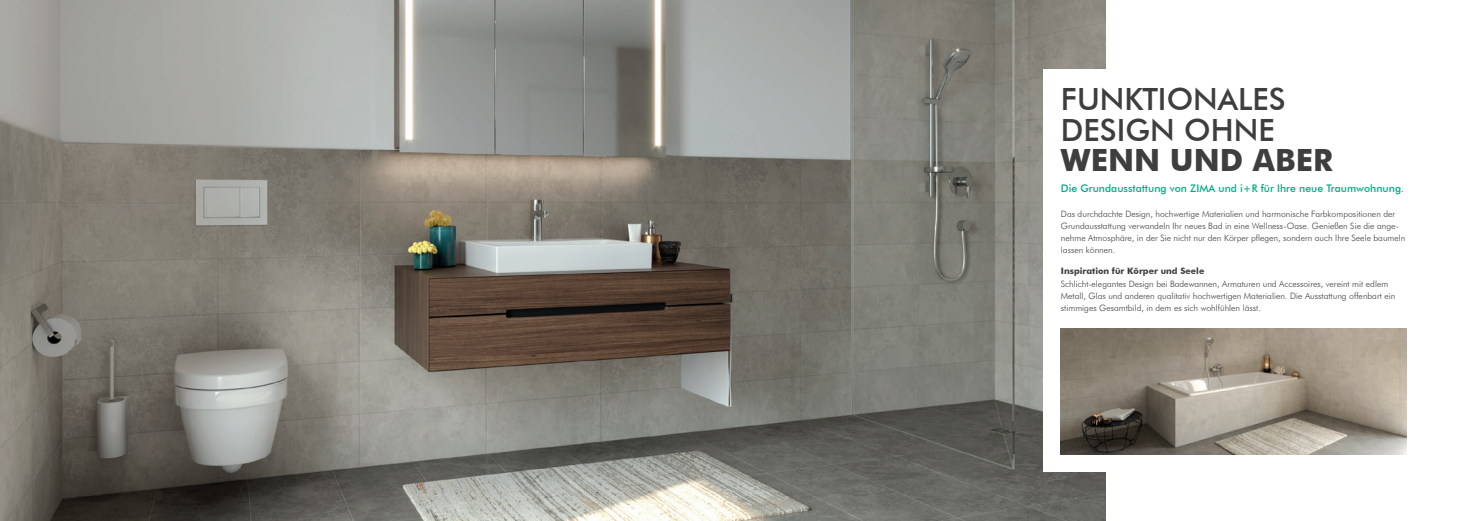
<style>
.page{position:relative;width:1474px;height:521px;background:#fff}
.page>*{position:absolute;margin:0;border:0;box-sizing:border-box;transform-origin:0 0}
.t1{font:500 30.62px/30.6px "Futura BT";color:#3e3e3f}
.t2{font:700 30.62px "Futura BT";color:#3e3e3f}
.t3{font:500 10.5px "Futura BT";color:#00ac85}
.t4{font:300 8.75px/12.2px "Futura BT";color:#3e3e3f}
.t5{font:700 8.75px "Futura BT";color:#3e3e3f}
</style>
<div class="page">
<img style="left:0;top:0;width:1105px;height:521px">
<div style="left:1043px;top:69px;width:381px;height:402px;background:#fff"></div>
<img style="left:1060px;top:329px;width:346px;height:125px">
<h1 class="t1" style="left:1060px;top:83px;width:226px">FUNKTIONALES<br>DESIGN OHNE</h1>
<h1 class="t2" style="left:1060px;top:142px;width:273px">WENN UND ABER</h1>
<p class="t3" style="left:1060px;top:182px;width:344px">Die Grundausstattung von ZIMA und i+R für Ihre neue Traumwohnung.</p>
<p class="t4" style="left:1060px;top:207px;width:346px">Das durchdachte Design, hochwertige Materialien und harmonische Farbkompositionen der Grundausstattung verwandeln Ihr neues Bad in eine Wellness-Oase. Genießen Sie die ange&shy;nehme Atmosphäre, in der Sie nicht nur den Körper pflegen, sondern auch Ihre Seele baumeln lassen können.</p>
<p class="t5" style="left:1060px;top:266px;width:145px">Inspiration für Körper und Seele</p>
<p class="t4" style="left:1060px;top:277px;width:336px">Schlicht-elegantes Design bei Badewannen, Armaturen und Accessoires, vereint mit edlem<br>Metall, Glas und anderen qualitativ hochwertigen Materialien. Die Ausstattung offenbart ein stimmiges Gesamtbild, in dem es sich wohlfühlen lässt.</p>
</div>
